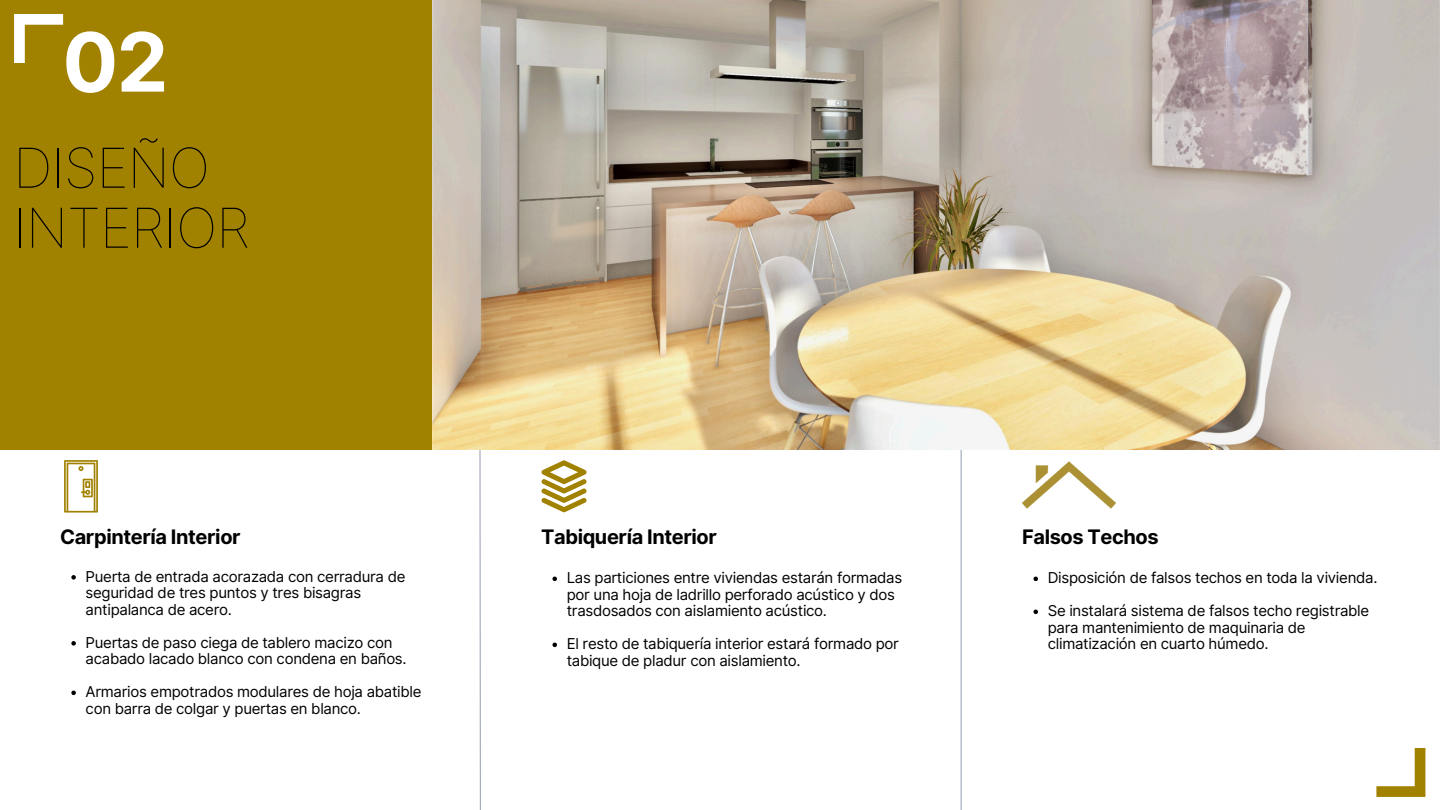
<style>
.page{position:relative;width:1440px;height:810px;background:#fff}
.page>*{position:absolute;margin:0;border:0;box-sizing:border-box;transform-origin:0 0}
.t1{font:700 81.7px "Inter";color:#fff}
.t2{font:55px/60px "Inter Thin BETA";letter-spacing:-.02em;color:#000}
.t3{font:700 20px "Inter";letter-spacing:-.02em;color:#000}
.t4{font:15px/16.5px "Inter";letter-spacing:-.02em;color:#000}
</style>
<div class="page">
<hr style="left:961px;top:420px;width:1px;height:390px;background:#959db2">
<div style="left:0;top:0;width:432px;height:449px;background:#a18200"></div>
<svg style="left:14px;top:14px;width:49px;height:49px"></svg>
<svg style="left:1377px;top:748px;width:48px;height:49px"></svg>
<svg style="left:479px;top:450px;width:2px;height:360px"></svg>
<svg style="left:64px;top:460px;width:34px;height:53px"></svg>
<img style="left:1022px;top:461px;width:93px;height:48px">
<svg style="left:541px;top:460px;width:46px;height:52px"></svg>
<svg style="left:552px;top:577px;width:5px;height:4px"></svg>
<svg style="left:552px;top:643px;width:5px;height:4px"></svg>
<svg style="left:1034px;top:577px;width:4px;height:4px"></svg>
<svg style="left:1034px;top:610px;width:4px;height:4px"></svg>
<svg style="left:71px;top:575px;width:5px;height:5px"></svg>
<svg style="left:71px;top:641px;width:5px;height:5px"></svg>
<svg style="left:71px;top:691px;width:5px;height:4px"></svg>
<img style="left:432px;top:0;width:1008px;height:450px">
<p class="t1" style="left:62px;top:13px;width:107px">02</p>
<p class="t2" style="left:13px;top:138px;width:238px">DISEÑO<br>INTERIOR</p>
<p class="t3" style="left:60px;top:524px;width:182px">Carpintería Interior</p>
<p class="t4" style="left:86px;top:568px;width:321px">Puerta de entrada acorazada con cerradura de seguridad de tres puntos y tres bisagras antipalanca de acero.</p>
<p class="t4" style="left:86px;top:634px;width:323px">Puertas de paso ciega de tablero macizo con acabado lacado blanco con condena en baños.</p>
<h2 class="t4" style="left:86px;top:684px;width:337px">Armarios empotrados modulares de hoja abatible con barra de colgar y puertas en blanco.</h2>
<h1 class="t3" style="left:541px;top:524px;width:177px">Tabiquería Interior</h1>
<p class="t4" style="left:567px;top:570px;width:337px">Las particiones entre viviendas estarán formadas por una hoja de ladrillo perforado acústico y dos trasdosados con aislamiento acústico.</p>
<p class="t4" style="left:567px;top:636px;width:334px">El resto de tabiquería interior estará formado por tabique de pladur con aislamiento.</p>
<p class="t3" style="left:1022px;top:524px;width:138px">Falsos Techos</p>
<p class="t4" style="left:1048px;top:570px;width:331px">Disposición de falsos techos en toda la vivienda.</p>
<h2 class="t4" style="left:1048px;top:603px;width:323px">Se instalará sistema de falsos techo registrable para mantenimiento de maquinaria de climatización en cuarto húmedo.</h2>
</div>
